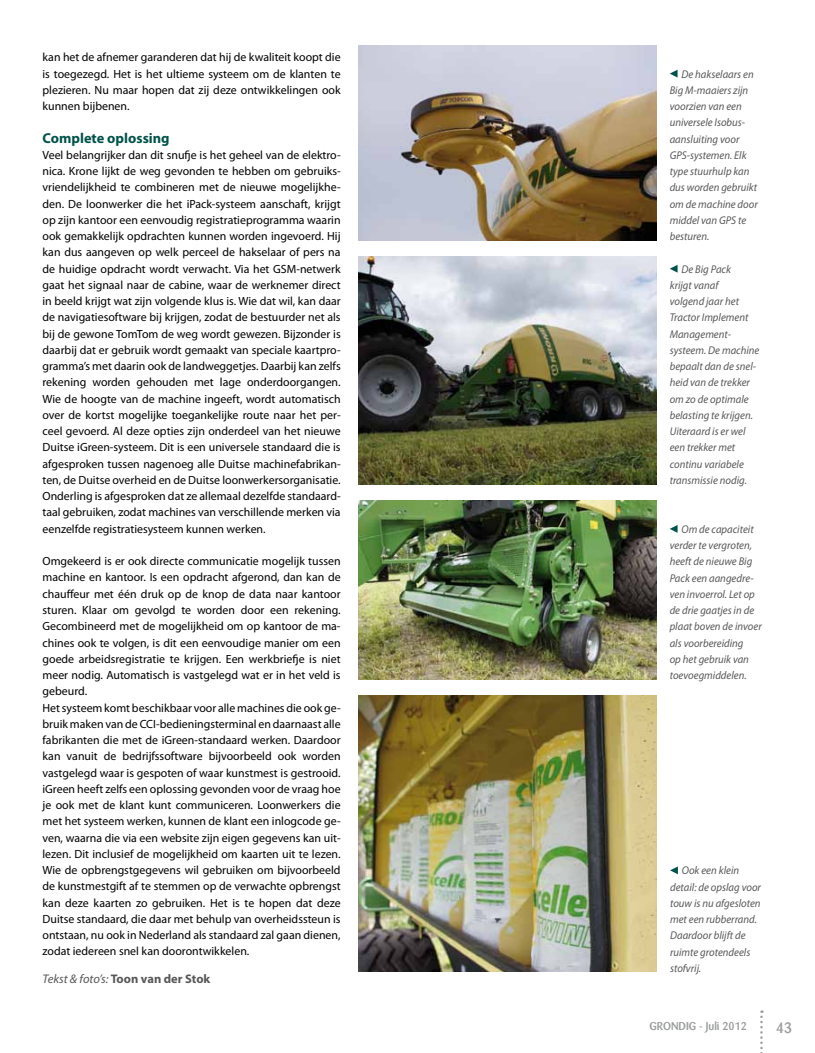
<style>
.page{position:relative;width:815px;height:1053px;background:#fff}
.page>*{position:absolute;margin:0;border:0;box-sizing:border-box;transform-origin:0 0}
.t1{font:500 15px "Barmeno Pro";color:#9c9e9f}
.t2{font:700 14.38px "Myriad Pro";color:#00534a}
.t3{font:700 12.5px "Myriad Pro";color:#58585a}
.t4{font:11.88px/16.2px "Myriad Pro";color:#000;text-align:justify}
.t5{font:italic 11.25px/16.2px "Myriad Pro";color:#58585a;scale:.95 1}
.t6{font:500 11.25px "Barmeno Pro";color:#9c9e9f}
.s1{font-weight:400;font-style:italic}
</style>
<div class="page">
<img style="left:358px;top:45px;width:299px;height:195px">
<img style="left:358px;top:500px;width:299px;height:179px">
<img style="left:358px;top:695px;width:299px;height:276px">
<svg style="left:670px;top:70px;width:8px;height:8px"></svg>
<svg style="left:670px;top:265px;width:8px;height:8px"></svg>
<svg style="left:670px;top:525px;width:8px;height:8px"></svg>
<svg style="left:670px;top:866px;width:8px;height:8px"></svg>
<img style="left:358px;top:256px;width:299px;height:228px">
<svg style="left:760px;top:1010px;width:3px;height:43px"></svg>
<p class="t4" style="left:43px;top:49px;width:300px">kan het de afnemer garanderen dat hij de kwaliteit koopt die is toegezegd. Het is het ultieme systeem om de klanten te plezieren. Nu maar hopen dat zij deze ontwikkelingen ook kunnen bijbenen.</p>
<p class="t2" style="left:43px;top:128px;width:129px">Complete oplossing</p>
<p class="t4" style="left:43px;top:146px;width:300px">Veel belangrijker dan dit snufje is het geheel van de elektro&shy;nica. Krone lijkt de weg gevonden te hebben om gebruiks&shy;vriendelijkheid te combineren met de nieuwe mogelijkhe&shy;den. De loonwerker die het iPack-systeem aanschaft, krijgt op zijn kantoor een eenvoudig registratieprogramma waarin ook gemakkelijk opdrachten kunnen worden ingevoerd. Hij kan dus aangeven op welk perceel de hakselaar of pers na de huidige opdracht wordt verwacht. Via het GSM-netwerk gaat het signaal naar de cabine, waar de werknemer direct in beeld krijgt wat zijn volgende klus is. Wie dat wil, kan daar de navigatiesoftware bij krijgen, zodat de bestuurder net als bij de gewone TomTom de weg wordt gewezen. Bijzonder is daarbij dat er gebruik wordt gemaakt van speciale kaartpro&shy;gramma’s met daarin ook de landweggetjes. Daarbij kan zelfs rekening worden gehouden met lage onderdoorgangen.<br>Wie de hoogte van de machine ingeeft, wordt automatisch over de kortst mogelijke toegankelijke route naar het per&shy;ceel gevoerd. Al deze opties zijn onderdeel van het nieuwe Duitse iGreen-systeem. Dit is een universele standaard die is afgesproken tussen nagenoeg alle Duitse machinefabrikan&shy;ten, de Duitse overheid en de Duitse loonwerkersorganisatie.<br>Onderling is afgesproken dat ze allemaal dezelfde standaard&shy;taal gebruiken, zodat machines van verschillende merken via eenzelfde registratiesysteem kunnen werken.</p>
<p class="t4" style="left:43px;top:553px;width:300px;text-align:left">Omgekeerd is er ook directe communicatie mogelijk tussen machine en kantoor. Is een opdracht afgerond, dan kan de chauffeur met één druk op de knop de data naar kantoor sturen. Klaar om gevolgd te worden door een rekening.<br>Gecombineerd met de mogelijkheid om op kantoor de ma&shy;chines ook te volgen, is dit een eenvoudige manier om een goede arbeidsregistratie te krijgen. Een werkbriefje is niet meer nodig. Automatisch is vastgelegd wat er in het veld is gebeurd.<br>Het systeem komt beschikbaar voor alle machines die ook ge&shy;bruik maken van de CCI-bedieningsterminal en daarnaast alle fabrikanten die met de iGreen-standaard werken. Daardoor kan vanuit de bedrijfssoftware bijvoorbeeld ook worden vastgelegd waar is gespoten of waar kunstmest is gestrooid. iGreen heeft zelfs een oplossing gevonden voor de vraag hoe je ook met de klant kunt communiceren. Loonwerkers die met het systeem werken, kunnen de klant een inlogcode ge&shy;ven, waarna die via een website zijn eigen gegevens kan uit&shy;lezen. Dit inclusief de mogelijkheid om kaarten uit te lezen.<br>Wie de opbrengstgegevens wil gebruiken om bijvoorbeeld de kunstmestgift af te stemmen op de verwachte opbrengst kan deze kaarten zo gebruiken. Het is te hopen dat deze Duitse standaard, die daar met behulp van overheidssteun is ontstaan, nu ook in Nederland als standaard zal gaan dienen, zodat iedereen snel kan doorontwikkelen.</p>
<p class="t3" style="left:43px;top:970px;width:169px"><span class="s1">Tekst &amp; foto’s:</span> Toon van der Stok</p>
<p class="t5" style="left:670px;top:65px;width:94px;text-indent:12px">De hakselaars en<br>Big M-maaiers zijn voorzien van een universele Isobus&shy;aansluiting voor<br>GPS-systemen. Elk type stuurhulp kan dus worden gebruikt om de machine door middel van GPS te besturen.</p>
<p class="t5" style="left:670px;top:260px;width:96px;text-indent:12px">De Big Pack<br>krijgt vanaf<br>volgend jaar het<br>Tractor Implement<br>Management&shy;systeem. De machine bepaalt dan de snel&shy;heid van de trekker om zo de optimale belasting te krijgen.<br>Uiteraard is er wel een trekker met continu variabele transmissie nodig.</p>
<p class="t5" style="left:670px;top:520px;width:98px;text-indent:12px">Om de capaciteit verder te vergroten, heeft de nieuwe Big<br>Pack een aangedre&shy;ven invoerrol. Let op de drie gaatjes in de plaat boven de invoer als voorbereiding<br>op het gebruik van toevoegmiddelen.</p>
<p class="t5" style="left:670px;top:862px;width:97px;text-indent:12px">Ook een klein detail: de opslag voor touw is nu afgesloten met een rubberrand.<br>Daardoor blijft de ruimte grotendeels stofvrij.</p>
<p class="t6" style="left:649px;top:1018px;width:99px">GRONDIG - Juli 2012</p>
<p class="t1" style="left:776px;top:1017px;width:18px">43</p>
</div>
